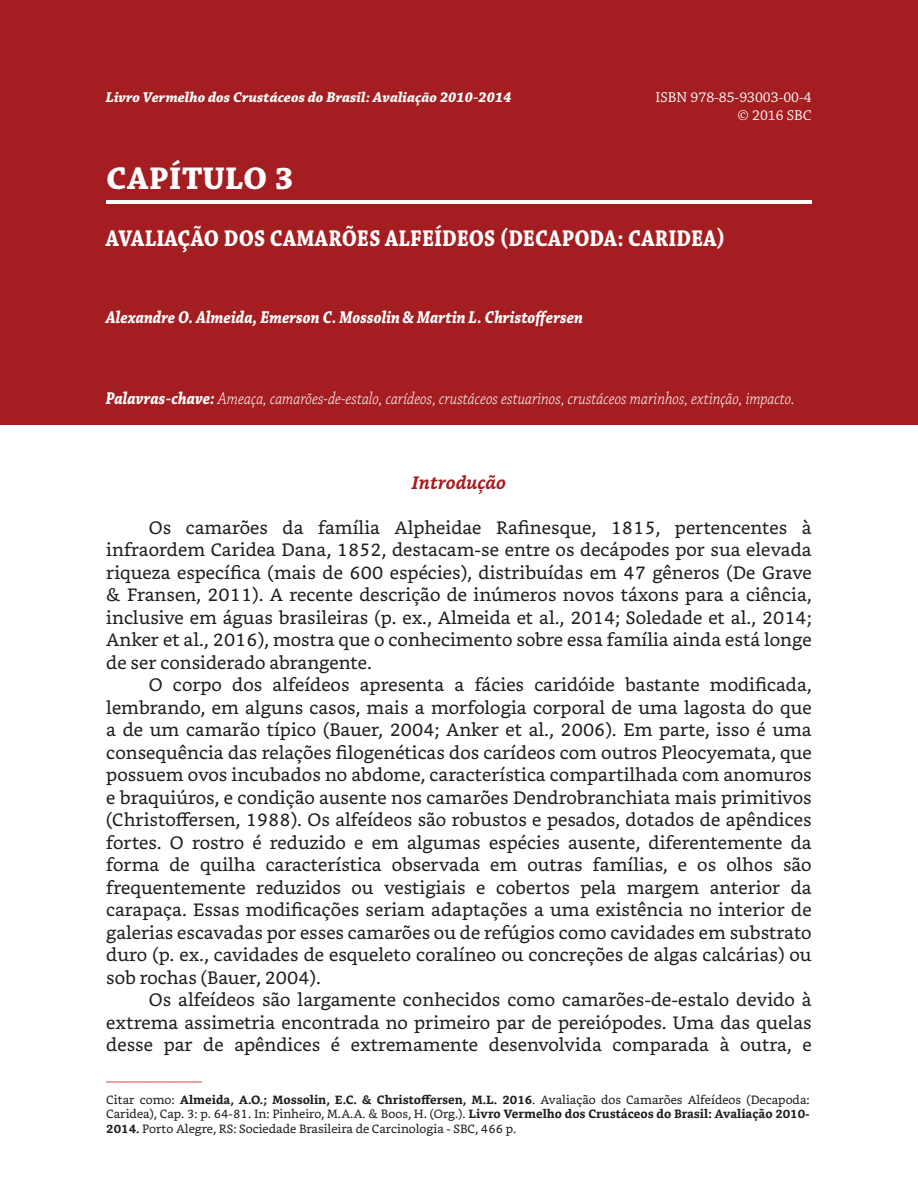
<style>
.page{position:relative;width:918px;height:1188px;background:#fff}
.page>*{position:absolute;margin:0;border:0;box-sizing:border-box;transform-origin:0 0}
.CAP_CAPÍTULO_Nº{font:700 33px "Chaparral Pro";color:#fff}
.CAP_TÍTULO{font:700 24px "Chaparral Pro";letter-spacing:.005em;color:#fff;scale:.87 1}
.MASTER_PARAGRAFO{font:18px/22.5px "Bookerly";color:#231f20;text-align:justify}
.CAP_AUTORES{font:italic 300 18px "Chaparral Pro";color:#fff;scale:.87 1}
.CAP_AUTORES-2{font:italic 700 18px "Chaparral Pro";color:#fff;scale:.87 1}
.TITULO_TEXTO{font:italic 700 18px "Bookerly";color:#a41d20}
.t1{font:italic 700 15px "Chaparral Pro";color:#fff}
.t2{font:15px/18px "Chaparral Pro";color:#fff;text-align:right}
.Normal1{font:12px/14.4px "Bookerly";color:#231f20;text-align:justify}
.Normal1-2{font:12px "Bookerly";color:#d1232a}
.s1{font-weight:700}
</style>
<div class="page">
<div style="left:0;top:0;width:918px;height:424px;background:#a41d20"></div>
<hr style="left:106px;top:200px;width:706px;height:4px;background:#fff">
<p class="t1" style="left:106px;top:88px;width:407px">Livro Vermelho dos Crustáceos do Brasil: Avaliação 2010-2014</p>
<p class="t2" style="left:656px;top:88px;width:158px">ISBN 978-85-93003-00-4 © 2016 SBC</p>
<p class="CAP_CAPÍTULO_Nº" style="left:106px;top:159px;width:189px">CAPÍTULO 3</p>
<p class="CAP_TÍTULO" style="left:106px;top:224px;width:714px">AVALIAÇÃO DOS CAMARÕES ALFEÍDEOS (DECAPODA: CARIDEA)</p>
<p class="CAP_AUTORES-2" style="left:106px;top:307px;width:550px">Alexandre O. Almeida, Emerson C. Mossolin &amp; Martin L. Christoffersen</p>
<p class="CAP_AUTORES" style="left:106px;top:389px;width:793px"><span class="s1">Palavras-chave:</span> Ameaça, camarões-de-estalo, carídeos, crustáceos estuarinos, crustáceos marinhos, extinção, impacto.</p>
<p class="TITULO_TEXTO" style="left:412px;top:472px;width:96px">Introdução</p>
<p class="MASTER_PARAGRAFO" style="left:106px;top:516px;width:707px;text-indent:43px">Os camarões da família Alpheidae Rafinesque, 1815, pertencentes à infraordem Caridea Dana, 1852, destacam-se entre os decápodes por sua elevada riqueza específica (mais de 600 espécies), distribuídas em 47 gêneros (De Grave &amp; Fransen, 2011). A recente descrição de inúmeros novos táxons para a ciência, inclusive em águas brasileiras (p. ex., Almeida et al., 2014; Soledade et al., 2014; Anker et al., 2016), mostra que o conhecimento sobre essa família ainda está longe de ser considerado abrangente.</p>
<p class="MASTER_PARAGRAFO" style="left:106px;top:674px;width:707px;text-indent:43px">O corpo dos alfeídeos apresenta a fácies caridóide bastante modificada, lembrando, em alguns casos, mais a morfologia corporal de uma lagosta do que a de um camarão típico (Bauer, 2004; Anker et al., 2006). Em parte, isso é uma consequência das relações filogenéticas dos carídeos com outros Pleocyemata, que possuem ovos incubados no abdome, característica compartilhada com anomuros e braquiúros, e condição ausente nos camarões Dendrobranchiata mais primitivos (Christoffersen, 1988). Os alfeídeos são robustos e pesados, dotados de apêndices fortes. O rostro é reduzido e em algumas espécies ausente, diferentemente da forma de quilha característica observada em outras famílias, e os olhos são frequentemente reduzidos ou vestigiais e cobertos pela margem anterior da carapaça. Essas modificações seriam adaptações a uma existência no interior de galerias escavadas por esses camarões ou de refúgios como cavidades em substrato duro (p. ex., cavidades de esqueleto coralíneo ou concreções de algas calcárias) ou sob rochas (Bauer, 2004).</p>
<p class="MASTER_PARAGRAFO" style="left:106px;top:989px;width:707px;text-indent:43px">Os alfeídeos são largamente conhecidos como camarões-de-estalo devido à extrema assimetria encontrada no primeiro par de pereiópodes. Uma das quelas desse par de apêndices é extremamente desenvolvida comparada à outra, e</p>
<p class="Normal1-2" style="left:106px;top:1069px;width:97px">________________</p>
<p class="Normal1" style="left:106px;top:1093px;width:705px">Citar como: <span class="s1">Almeida, A.O.; Mossolin, E.C. &amp; Christoffersen, M.L. 2016</span>. Avaliação dos Camarões Alfeídeos (Decapoda:<br>Caridea), Cap. 3: p. 64-81. In: Pinheiro, M.A.A. &amp; Boos, H. (Org.). <span class="s1">Livro Vermelho dos Crustáceos do Brasil: Avaliação 2010- 2014.</span> Porto Alegre, RS: Sociedade Brasileira de Carcinologia - SBC, 466 p.</p>
</div>
